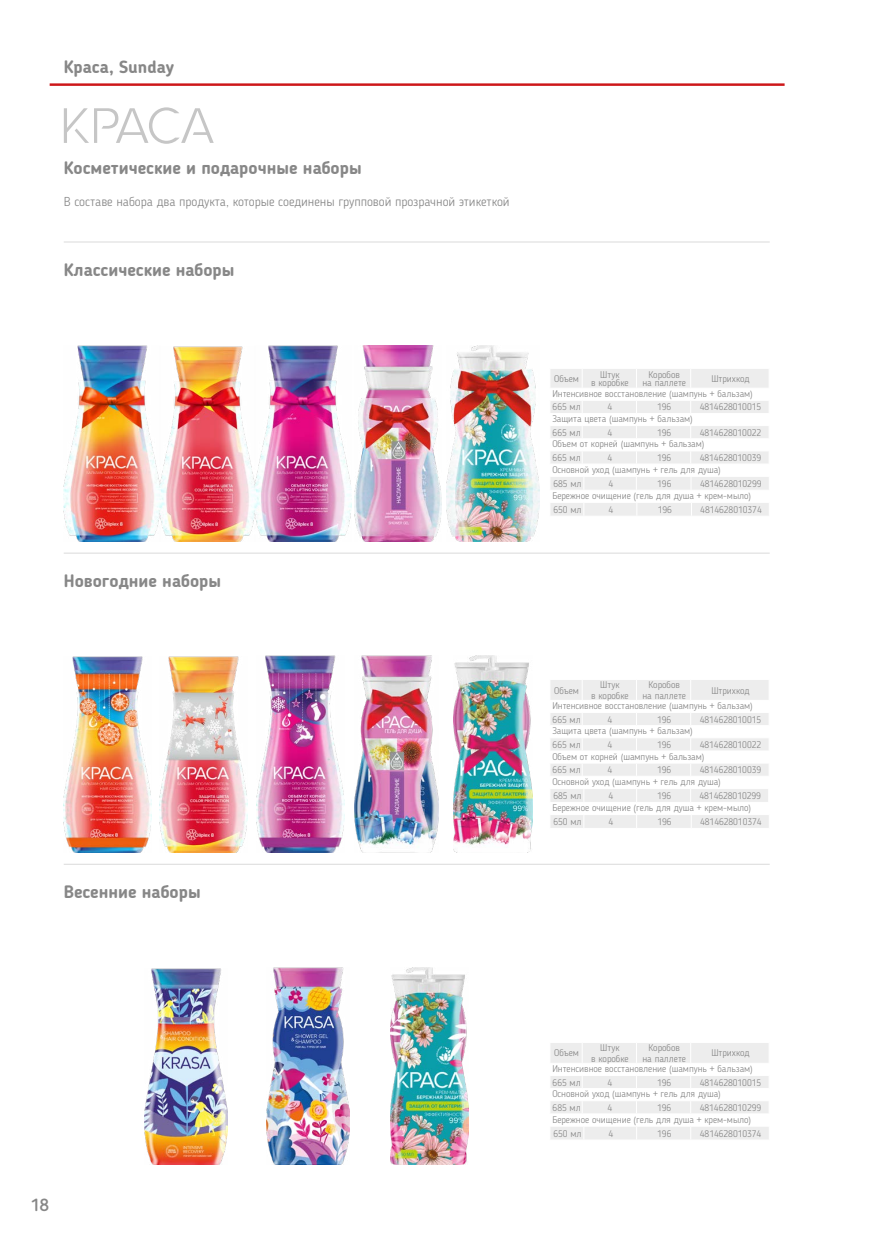
<style>
.page{position:relative;width:874px;height:1241px;background:#fff}
.page>*{position:absolute;margin:0;border:0;box-sizing:border-box;transform-origin:0 0}
.t1{font:700 17.5px "Blogger Sans";color:#878787}
.t2{font:500 17.5px "Blogger Sans";color:#878787}
.t3{font:300 12.6px "Blogger Sans";color:#878787}
.t4{font:300 9.45px/11.5px "Blogger Sans";color:#878787}
</style>
<div class="page">
<hr style="left:50px;top:83px;width:734px;height:3px;background:#cd1719">
<hr style="left:64px;top:241px;width:705px;height:1px;background:#dadada">
<hr style="left:64px;top:863px;width:705px;height:1px;background:#dadada">
<hr style="left:64px;top:552px;width:705px;height:1px;background:#dadada">
<img style="left:256px;top:655px;width:88px;height:197px">
<img style="left:355px;top:655px;width:83px;height:197px">
<img style="left:453px;top:655px;width:79px;height:197px">
<img style="left:160px;top:656px;width:88px;height:196px">
<img style="left:256px;top:345px;width:95px;height:196px">
<img style="left:354px;top:346px;width:87px;height:195px">
<img style="left:446px;top:346px;width:93px;height:195px">
<img style="left:161px;top:346px;width:95px;height:195px">
<img style="left:64px;top:345px;width:97px;height:196px">
<img style="left:266px;top:967px;width:83px;height:196px">
<img style="left:390px;top:967px;width:78px;height:196px">
<img style="left:145px;top:968px;width:82px;height:195px">
<div style="left:550px;top:680px;width:219px;height:20px;background:#ededed"></div>
<hr style="left:690px;top:699px;width:79px;height:1px;background:#fff">
<div style="left:550px;top:713px;width:219px;height:12px;background:#ededed"></div>
<div style="left:550px;top:738px;width:219px;height:12px;background:#ededed"></div>
<div style="left:550px;top:764px;width:219px;height:12px;background:#ededed"></div>
<hr style="left:690px;top:775px;width:79px;height:1px;background:#fff">
<div style="left:550px;top:789px;width:218px;height:13px;background:#ededed"></div>
<hr style="left:690px;top:801px;width:78px;height:1px;background:#fff">
<div style="left:550px;top:815px;width:219px;height:13px;background:#ededed"></div>
<hr style="left:691px;top:827px;width:78px;height:1px;background:#fff">
<div style="left:550px;top:1043px;width:219px;height:20px;background:#ededed"></div>
<hr style="left:690px;top:1062px;width:79px;height:1px;background:#fff">
<div style="left:550px;top:1076px;width:219px;height:12px;background:#ededed"></div>
<hr style="left:690px;top:1087px;width:79px;height:1px;background:#fff">
<div style="left:550px;top:1101px;width:219px;height:12px;background:#ededed"></div>
<div style="left:550px;top:1127px;width:219px;height:12px;background:#ededed"></div>
<img style="left:64px;top:656px;width:88px;height:196px">
<div style="left:550px;top:369px;width:219px;height:19px;background:#ededed"></div>
<div style="left:550px;top:401px;width:219px;height:12px;background:#ededed"></div>
<div style="left:550px;top:426px;width:219px;height:12px;background:#ededed"></div>
<div style="left:550px;top:451px;width:219px;height:12px;background:#ededed"></div>
<div style="left:550px;top:477px;width:219px;height:13px;background:#ededed"></div>
<hr style="left:690px;top:489px;width:79px;height:1px;background:#fff">
<div style="left:550px;top:503px;width:219px;height:13px;background:#ededed"></div>
<hr style="left:691px;top:515px;width:78px;height:1px;background:#fff">
<svg style="left:64px;top:107px;width:150px;height:37px"></svg>
<h1 class="t1" style="left:64px;top:56px;width:112px">Краса, Sunday</h1>
<h1 class="t1" style="left:64px;top:158px;width:299px">Косметические и подарочные наборы</h1>
<h2 class="t3" style="left:64px;top:194px;width:447px">В составе набора два продукта, которые соединены групповой прозрачной этикеткой</h2>
<h1 class="t1" style="left:64px;top:259px;width:172px">Классические наборы</h1>
<h1 class="t1" style="left:64px;top:570px;width:159px">Новогодние наборы</h1>
<h1 class="t1" style="left:64px;top:881px;width:138px">Весенние наборы</h1>
<p class="t4" style="left:554px;top:373px;width:26px">Объем</p>
<p class="t4" style="left:591px;top:370px;width:39px;line-height:8.4px;text-align:center">Штук<br>в коробке</p>
<p class="t4" style="left:642px;top:370px;width:45px;line-height:8.4px;text-align:center">Коробов<br>на паллете</p>
<p class="t4" style="left:552px;top:371px;width:202px;line-height:14.9px;text-indent:159px">Штрихкод<br>Интенсивное восстановление (шампунь + бальзам)</p>
<p class="t4" style="left:552px;top:401px;width:30px">665 мл</p>
<p class="t4" style="left:607px;top:401px;width:6px">4</p>
<p class="t4" style="left:656px;top:401px;width:16px">196</p>
<p class="t4" style="left:699px;top:401px;width:63px">4814628010015</p>
<p class="t4" style="left:552px;top:412px;width:142px;line-height:13.7px">Защита цвета (шампунь + бальзам)<br>665 мл</p>
<p class="t4" style="left:552px;top:426px;width:210px;text-indent:147px">4814628010022<br>Объем от корней (шампунь + бальзам)</p>
<p class="t4" style="left:552px;top:452px;width:30px">665 мл</p>
<p class="t4" style="left:607px;top:452px;width:6px">4</p>
<p class="t4" style="left:656px;top:452px;width:16px">196</p>
<p class="t4" style="left:607px;top:426px;width:6px">4</p>
<p class="t4" style="left:656px;top:426px;width:16px">196</p>
<p class="t4" style="left:552px;top:452px;width:210px;text-indent:147px">4814628010039<br>Основной уход (шампунь + гель для душа)</p>
<p class="t4" style="left:553px;top:477px;width:30px">685 мл</p>
<p class="t4" style="left:608px;top:477px;width:6px">4</p>
<p class="t4" style="left:657px;top:477px;width:16px">196</p>
<p class="t4" style="left:552px;top:477px;width:210px;text-indent:148px">4814628010299<br>Бережное очищение (гель для душа + крем-мыло)</p>
<p class="t4" style="left:553px;top:503px;width:30px">650 мл</p>
<p class="t4" style="left:608px;top:503px;width:6px">4</p>
<p class="t4" style="left:657px;top:503px;width:16px">196</p>
<p class="t4" style="left:700px;top:503px;width:63px">4814628010374</p>
<p class="t4" style="left:554px;top:684px;width:26px">Объем</p>
<p class="t4" style="left:591px;top:678px;width:39px;text-align:center">Штук<br>в коробке</p>
<p class="t4" style="left:642px;top:678px;width:45px;text-align:center">Коробов<br>на паллете</p>
<p class="t4" style="left:552px;top:682px;width:202px;line-height:15.4px;text-indent:159px">Штрихкод<br>Интенсивное восстановление (шампунь + бальзам)</p>
<p class="t4" style="left:552px;top:713px;width:30px">665 мл</p>
<p class="t4" style="left:607px;top:713px;width:6px">4</p>
<p class="t4" style="left:656px;top:713px;width:16px">196</p>
<p class="t4" style="left:699px;top:713px;width:63px">4814628010015</p>
<p class="t4" style="left:552px;top:724px;width:142px;line-height:13.7px">Защита цвета (шампунь + бальзам)<br>665 мл</p>
<p class="t4" style="left:552px;top:738px;width:210px;text-indent:147px">4814628010022<br>Объем от корней (шампунь + бальзам)</p>
<p class="t4" style="left:552px;top:764px;width:30px">665 мл</p>
<p class="t4" style="left:607px;top:764px;width:6px">4</p>
<p class="t4" style="left:656px;top:764px;width:16px">196</p>
<p class="t4" style="left:607px;top:738px;width:6px">4</p>
<p class="t4" style="left:656px;top:738px;width:16px">196</p>
<p class="t4" style="left:552px;top:764px;width:210px;text-indent:147px">4814628010039<br>Основной уход (шампунь + гель для душа)</p>
<p class="t4" style="left:553px;top:789px;width:30px">685 мл</p>
<p class="t4" style="left:608px;top:789px;width:6px">4</p>
<p class="t4" style="left:656px;top:789px;width:16px">196</p>
<p class="t4" style="left:552px;top:789px;width:210px;text-indent:147px">4814628010299<br>Бережное очищение (гель для душа + крем-мыло)</p>
<p class="t4" style="left:553px;top:815px;width:30px">650 мл</p>
<p class="t4" style="left:608px;top:815px;width:6px">4</p>
<p class="t4" style="left:657px;top:815px;width:16px">196</p>
<p class="t4" style="left:699px;top:815px;width:63px">4814628010374</p>
<h1 class="t2" style="left:31px;top:1193px;width:20px">18</h1>
<p class="t4" style="left:554px;top:1047px;width:26px">Объем</p>
<p class="t4" style="left:591px;top:1041px;width:39px;text-align:center">Штук<br>в коробке</p>
<p class="t4" style="left:642px;top:1041px;width:45px;text-align:center">Коробов<br>на паллете</p>
<p class="t4" style="left:552px;top:1045px;width:202px;line-height:15.4px;text-indent:159px">Штрихкод<br>Интенсивное восстановление (шампунь + бальзам)</p>
<p class="t4" style="left:552px;top:1076px;width:30px">665 мл</p>
<p class="t4" style="left:607px;top:1076px;width:6px">4</p>
<p class="t4" style="left:656px;top:1076px;width:16px">196</p>
<p class="t4" style="left:552px;top:1076px;width:210px;text-indent:147px">4814628010015<br>Основной уход (шампунь + гель для душа)</p>
<p class="t4" style="left:552px;top:1101px;width:30px">685 мл</p>
<p class="t4" style="left:607px;top:1101px;width:6px">4</p>
<p class="t4" style="left:656px;top:1101px;width:16px">196</p>
<p class="t4" style="left:552px;top:1101px;width:210px;text-indent:147px">4814628010299<br>Бережное очищение (гель для душа + крем-мыло)</p>
<p class="t4" style="left:553px;top:1127px;width:30px">650 мл</p>
<p class="t4" style="left:608px;top:1127px;width:6px">4</p>
<p class="t4" style="left:657px;top:1127px;width:16px">196</p>
<p class="t4" style="left:699px;top:1127px;width:63px">4814628010374</p>
</div>
